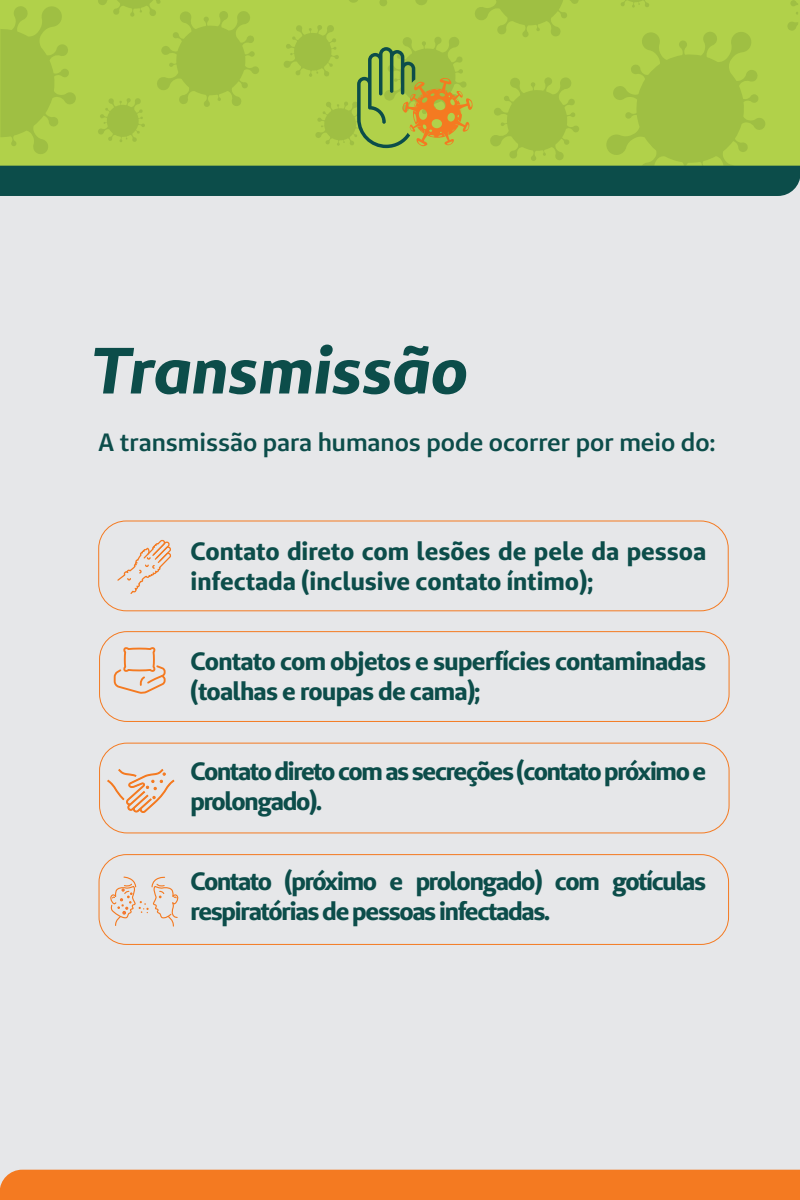
<style>
.page{position:relative;width:800px;height:1200px;background:#fff}
.page>*{position:absolute;margin:0;border:0;box-sizing:border-box;transform-origin:0 0}
.t1{font:italic 700 65.2px "Unimed Sans";color:#0c4d4a}
.t2{font:700 25px/30px "Unimed Sans";letter-spacing:-.05em;color:#0c4d4a}
.t3{font:700 25px/30px "Unimed Sans";color:#0c4d4a}
.t4{font:700 25px/30px "Unimed Sans";letter-spacing:-.025em;color:#0c4d4a}
.t5{font:600 25px "Unimed Sans";color:#0c4d4a}
</style>
<div class="page">
<div style="left:0;top:175px;width:800px;height:1025px;background:#e6e7e9"></div>
<div style="left:0;top:1170px;width:800px;height:30px;background:#f47a21"></div>
<svg style="left:0;top:0;width:800px;height:196px;background:#92b647"></svg>
<svg style="left:107px;top:769px;width:68px;height:44px"></svg>
<svg style="left:113px;top:647px;width:53px;height:47px"></svg>
<svg style="left:117px;top:539px;width:54px;height:55px"></svg>
<div style="left:98px;top:521px;width:631px;height:90px;border:1px solid #f47a21;border-radius:27px"></div>
<div style="left:99px;top:631px;width:631px;height:91px;border:1px solid #f47a21;border-radius:27px"></div>
<div style="left:99px;top:743px;width:631px;height:90px;border:1px solid #f47a21;border-radius:27px"></div>
<div style="left:99px;top:854px;width:630px;height:91px;border:1px solid #f47a21;border-radius:27px"></div>
<svg style="left:110px;top:876px;width:69px;height:51px"></svg>
<h1 class="t1" style="left:90px;top:328px;width:380px">Transmissão</h1>
<p class="t5" style="left:98px;top:426px;width:619px">A transmissão para humanos pode ocorrer por meio do:</p>
<p class="t3" style="left:191px;top:536px;width:517px">Contato direto com lesões de pele da pessoa infectada (inclusive contato íntimo);</p>
<p class="t4" style="left:191px;top:646px;width:517px">Contato com objetos e superfícies contaminadas (toalhas e roupas de cama);</p>
<p class="t2" style="left:191px;top:756px;width:517px">Contato direto com as secreções (contato próximo e prolongado).</p>
<p class="t2" style="left:191px;top:866px;width:517px">Contato (próximo e prolongado) com gotículas respiratórias de pessoas infectadas.</p>
</div>
